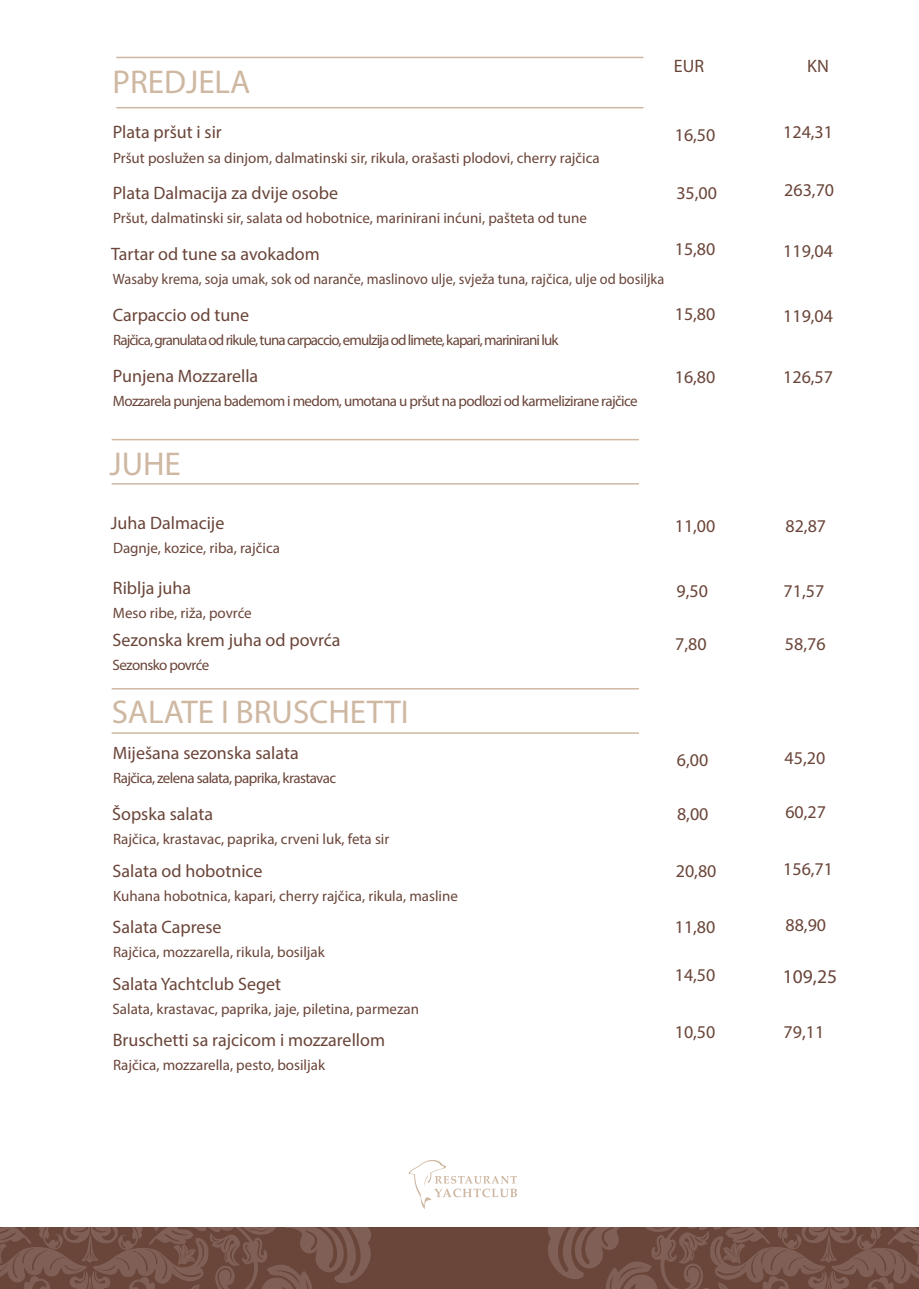
<style>
.page{position:relative;width:919px;height:1289px;background:#fff}
.page>*{position:absolute;margin:0;border:0;box-sizing:border-box;transform-origin:0 0}
.NEWS_GOTHIC_STD{font:33px "Myriad Pro";color:#cfb8a2}
.NEWS_GOTHIC_STD-2{font:19.5px "Myriad Pro";color:#6a4539}
.NEWS_GOTHIC_STD-3{font:18px "Myriad Pro";color:#6a4539}
.NEWS_GOTHIC_STD-4{font:15px "Myriad Pro";color:#6a4539}
.NEWS_GOTHIC_STD-5{font:15px "Myriad Pro";letter-spacing:-.04em;color:#6a4539}
.NEWS_GOTHIC_STD-6{font:15px "Myriad Pro";color:#6a4539;scale:.95 1}
.NEWS_GOTHIC_STD-7{font:15px "Myriad Pro";letter-spacing:-.06em;color:#6a4539}
</style>
<div class="page">
<svg style="left:408px;top:1160px;width:109px;height:48px"></svg>
<div style="left:0;top:1226px;width:918px;height:62px;background:#6a4539"></div>
<svg style="left:0;top:1226px;width:380px;height:62px"></svg>
<svg style="left:539px;top:1226px;width:379px;height:62px"></svg>
<hr style="left:116px;top:107px;width:527px;height:1px;background:#cfb8a2">
<hr style="left:112px;top:732px;width:527px;height:1px;background:#cfb8a2">
<hr style="left:116px;top:57px;width:527px;height:1px;background:#cfb8a2">
<hr style="left:112px;top:483px;width:527px;height:1px;background:#cfb8a2">
<hr style="left:112px;top:439px;width:527px;height:1px;background:#cfb8a2">
<hr style="left:112px;top:688px;width:527px;height:1px;background:#cfb8a2">
<p class="NEWS_GOTHIC_STD" style="left:112px;top:61px;width:139px">PREDJELA</p>
<p class="NEWS_GOTHIC_STD-3" style="left:113px;top:121px;width:110px">Plata pršut i sir</p>
<p class="NEWS_GOTHIC_STD-4" style="left:113px;top:148px;width:488px">Pršut poslužen sa dinjom, dalmatinski sir, rikula, orašasti plodovi, cherry rajčica</p>
<p class="NEWS_GOTHIC_STD-3" style="left:113px;top:182px;width:227px">Plata Dalmacija za dvije osobe</p>
<p class="NEWS_GOTHIC_STD-4" style="left:113px;top:209px;width:475px">Pršut, dalmatinski sir, salata od hobotnice, marinirani inćuni, pašteta od tune</p>
<p class="NEWS_GOTHIC_STD-3" style="left:111px;top:243px;width:210px">Tartar od tune sa avokadom</p>
<p class="NEWS_GOTHIC_STD-6" style="left:113px;top:270px;width:582px">Wasaby krema, soja umak, sok od naranče, maslinovo ulje, svježa tuna, rajčica, ulje od bosiljka</p>
<p class="NEWS_GOTHIC_STD-3" style="left:113px;top:304px;width:138px">Carpaccio od tune</p>
<p class="NEWS_GOTHIC_STD-7" style="left:113px;top:330px;width:447px">Rajčica, granulata od rikule, tuna carpaccio, emulzija od limete, kapari, marinirani luk</p>
<p class="NEWS_GOTHIC_STD-3" style="left:113px;top:364px;width:147px">Punjena Mozzarella</p>
<p class="NEWS_GOTHIC_STD-5" style="left:113px;top:391px;width:526px">Mozzarela punjena bademom i medom, umotana u pršut na podlozi od karmelizirane rajčice</p>
<p class="NEWS_GOTHIC_STD-3" style="left:674px;top:55px;width:32px">EUR</p>
<p class="NEWS_GOTHIC_STD-3" style="left:807px;top:55px;width:23px">KN</p>
<p class="NEWS_GOTHIC_STD-3" style="left:674px;top:124px;width:42px">16,50</p>
<p class="NEWS_GOTHIC_STD-3" style="left:783px;top:121px;width:51px">124,31</p>
<p class="NEWS_GOTHIC_STD-3" style="left:676px;top:182px;width:42px">35,00</p>
<p class="NEWS_GOTHIC_STD-3" style="left:784px;top:179px;width:51px">263,70</p>
<p class="NEWS_GOTHIC_STD-3" style="left:674px;top:238px;width:42px">15,80</p>
<p class="NEWS_GOTHIC_STD-3" style="left:783px;top:240px;width:51px">119,04</p>
<p class="NEWS_GOTHIC_STD-3" style="left:674px;top:303px;width:42px">15,80</p>
<p class="NEWS_GOTHIC_STD-3" style="left:783px;top:305px;width:51px">119,04</p>
<p class="NEWS_GOTHIC_STD-3" style="left:674px;top:365px;width:42px">16,80</p>
<p class="NEWS_GOTHIC_STD-3" style="left:783px;top:365px;width:51px">126,57</p>
<p class="NEWS_GOTHIC_STD" style="left:109px;top:443px;width:73px">JUHE</p>
<p class="NEWS_GOTHIC_STD-3" style="left:111px;top:511px;width:115px">Juha Dalmacije</p>
<p class="NEWS_GOTHIC_STD-4" style="left:113px;top:538px;width:168px">Dagnje, kozice, riba, rajčica</p>
<p class="NEWS_GOTHIC_STD-3" style="left:113px;top:576px;width:80px">Riblja juha</p>
<p class="NEWS_GOTHIC_STD-4" style="left:113px;top:603px;width:140px">Meso ribe, riža, povrće</p>
<p class="NEWS_GOTHIC_STD-3" style="left:113px;top:629px;width:229px">Sezonska krem juha od povrća</p>
<p class="NEWS_GOTHIC_STD-5" style="left:112px;top:656px;width:98px">Sezonsko povrće</p>
<p class="NEWS_GOTHIC_STD" style="left:112px;top:691px;width:298px">SALATE I BRUSCHETTI</p>
<p class="NEWS_GOTHIC_STD-3" style="left:113px;top:742px;width:187px">Miješana sezonska salata</p>
<p class="NEWS_GOTHIC_STD-5" style="left:113px;top:769px;width:225px">Rajčica, zelena salata, paprika, krastavac</p>
<p class="NEWS_GOTHIC_STD-3" style="left:112px;top:803px;width:102px">Šopska salata</p>
<p class="NEWS_GOTHIC_STD-4" style="left:113px;top:829px;width:278px">Rajčica, krastavac, paprika, crveni luk, feta sir</p>
<p class="NEWS_GOTHIC_STD-3" style="left:113px;top:859px;width:151px">Salata od hobotnice</p>
<p class="NEWS_GOTHIC_STD-4" style="left:113px;top:886px;width:346px">Kuhana hobotnica, kapari, cherry rajčica, rikula, masline</p>
<p class="NEWS_GOTHIC_STD-3" style="left:113px;top:916px;width:111px">Salata Caprese</p>
<p class="NEWS_GOTHIC_STD-4" style="left:113px;top:942px;width:213px">Rajčica, mozzarella, rikula, bosiljak</p>
<p class="NEWS_GOTHIC_STD-3" style="left:113px;top:972px;width:170px">Salata Yachtclub Seget</p>
<p class="NEWS_GOTHIC_STD-4" style="left:112px;top:999px;width:308px">Salata, krastavac, paprika, jaje, piletina, parmezan</p>
<p class="NEWS_GOTHIC_STD-3" style="left:113px;top:1029px;width:274px">Bruschetti sa rajcicom i mozzarellom</p>
<p class="NEWS_GOTHIC_STD-4" style="left:113px;top:1055px;width:213px">Rajčica, mozzarella, pesto, bosiljak</p>
<p class="NEWS_GOTHIC_STD-3" style="left:674px;top:515px;width:42px">11,00</p>
<p class="NEWS_GOTHIC_STD-3" style="left:676px;top:580px;width:33px">9,50</p>
<p class="NEWS_GOTHIC_STD-3" style="left:675px;top:632px;width:33px">7,80</p>
<p class="NEWS_GOTHIC_STD-3" style="left:676px;top:749px;width:33px">6,00</p>
<p class="NEWS_GOTHIC_STD-3" style="left:677px;top:803px;width:33px">8,00</p>
<p class="NEWS_GOTHIC_STD-3" style="left:675px;top:859px;width:42px">20,80</p>
<p class="NEWS_GOTHIC_STD-3" style="left:674px;top:916px;width:42px">11,80</p>
<p class="NEWS_GOTHIC_STD-3" style="left:674px;top:964px;width:42px">14,50</p>
<p class="NEWS_GOTHIC_STD-3" style="left:674px;top:1020px;width:42px">10,50</p>
<p class="NEWS_GOTHIC_STD-3" style="left:785px;top:515px;width:42px">82,87</p>
<p class="NEWS_GOTHIC_STD-3" style="left:783px;top:580px;width:42px">71,57</p>
<p class="NEWS_GOTHIC_STD-3" style="left:784px;top:632px;width:42px">58,76</p>
<p class="NEWS_GOTHIC_STD-3" style="left:784px;top:747px;width:42px">45,20</p>
<p class="NEWS_GOTHIC_STD-3" style="left:785px;top:801px;width:42px">60,27</p>
<p class="NEWS_GOTHIC_STD-3" style="left:783px;top:857px;width:51px">156,71</p>
<p class="NEWS_GOTHIC_STD-3" style="left:785px;top:914px;width:42px">88,90</p>
<p class="NEWS_GOTHIC_STD-2" style="left:782px;top:964px;width:56px">109,25</p>
<p class="NEWS_GOTHIC_STD-3" style="left:783px;top:1020px;width:42px">79,11</p>
</div>
